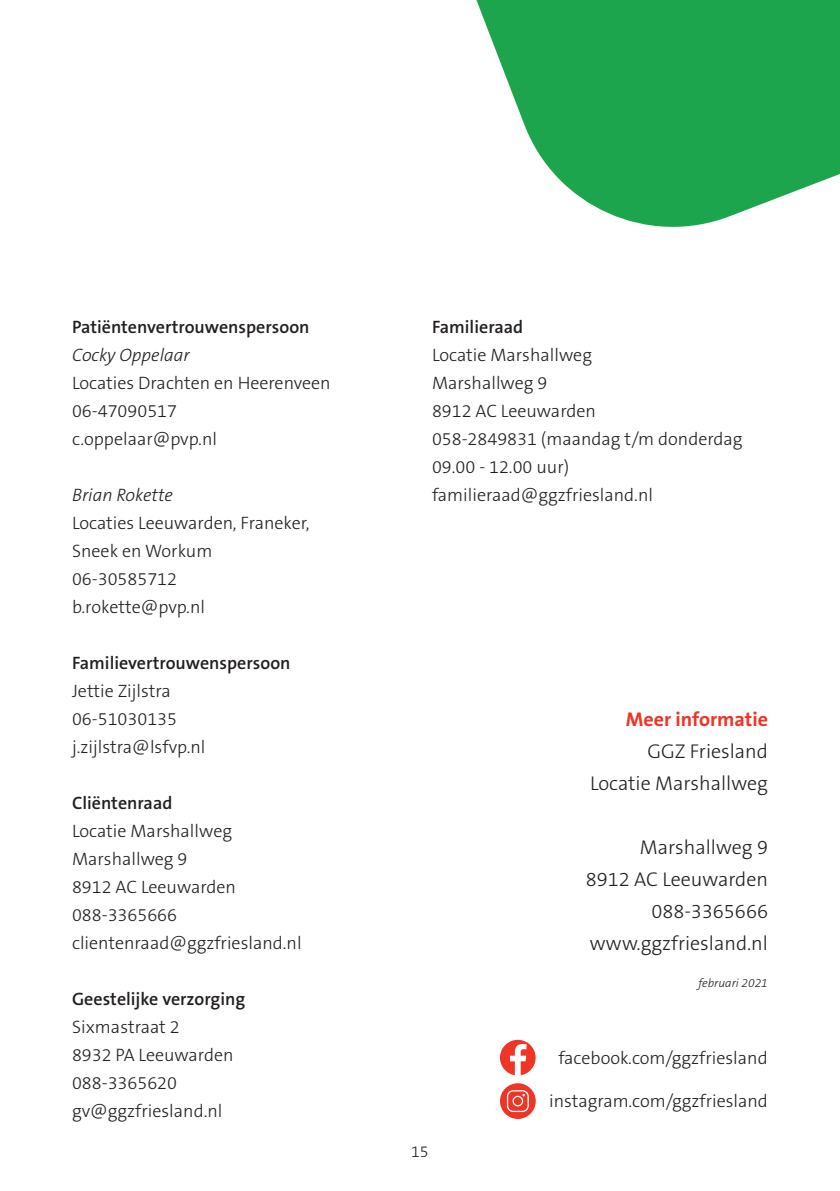
<style>
.page{position:relative;width:840px;height:1191px;background:#fff}
.page>*{position:absolute;margin:0;border:0;box-sizing:border-box;transform-origin:0 0}
.t1{font:300 20px/32px "The Sans B W3";color:#231f20;text-align:right}
.t2{font:700 20px "The Sans B W7";color:#ee3526}
.t3{font:300 18px/28px "The Sans B W3";color:#231f20}
.t4{font:600 18px "The Sans B W6";color:#231f20}
.t5{font:italic 300 18px "The Sans B W3";color:#231f20}
.t6{font:300 16px "The Sans B W3";color:#231f20}
.t7{font:italic 300 12px "The Sans B W3";color:#231f20}
</style>
<div class="page">
<svg style="left:476px;top:0;width:363px;height:227px;fill:#1ca54c"></svg>
<svg style="left:500px;top:1039px;width:35px;height:36px"></svg>
<div style="left:499px;top:1083px;width:36px;height:36px;background:#ee3526;border-radius:50%"></div>
<svg style="left:507px;top:1090px;width:21px;height:21px"></svg>
<div style="left:506px;top:1090px;width:22px;height:22px;border:1px solid #fff;border-radius:6px"></div>
<svg style="left:513px;top:1096px;width:9px;height:9px"></svg>
<div style="left:512px;top:1095px;width:11px;height:11px;border:1px solid #fff;border-radius:50%"></div>
<p class="t4" style="left:72px;top:315px;width:239px">Patiëntenvertrouwenspersoon</p>
<p class="t5" style="left:72px;top:344px;width:119px">Cocky Oppelaar</p>
<p class="t3" style="left:72px;top:369px;width:260px">Locaties Drachten en Heerenveen<br>06-47090517<br>c.oppelaar@pvp.nl</p>
<p class="t5" style="left:72px;top:484px;width:102px">Brian Rokette</p>
<p class="t3" style="left:72px;top:509px;width:239px">Locaties Leeuwarden, Franeker,<br>Sneek en Workum<br>06-30585712 b.rokette@pvp.nl</p>
<p class="t4" style="left:72px;top:651px;width:220px">Familievertrouwenspersoon</p>
<p class="t3" style="left:72px;top:677px;width:135px">Jettie Zijlstra<br>06-51030135 j.zijlstra@lsfvp.nl</p>
<p class="t4" style="left:72px;top:791px;width:102px">Cliëntenraad</p>
<p class="t3" style="left:72px;top:817px;width:231px">Locatie Marshallweg<br>Marshallweg 9<br>8912 AC Leeuwarden<br>088-3365666 clientenraad@ggzfriesland.nl</p>
<p class="t4" style="left:72px;top:987px;width:174px">Geestelijke verzorging</p>
<p class="t3" style="left:72px;top:1013px;width:163px">Sixmastraat 2<br>8932 PA Leeuwarden<br>088-3365620 gv@ggzfriesland.nl</p>
<p class="t4" style="left:432px;top:315px;width:93px">Familieraad</p>
<p class="t3" style="left:432px;top:341px;width:312px">Locatie Marshallweg<br>Marshallweg 9<br>8912 AC Leeuwarden<br>058-2849831 (maandag t/m donderdag<br>09.00 - 12.00 uur) familieraad@ggzfriesland.nl</p>
<p class="t2" style="left:625px;top:706px;width:144px">Meer informatie</p>
<p class="t1" style="left:590px;top:735px;width:179px">GGZ Friesland<br>Locatie Marshallweg</p>
<p class="t1" style="left:585px;top:831px;width:183px">Marshallweg 9<br>8912 AC Leeuwarden<br>088-3365666 www.ggzfriesland.nl</p>
<p class="t7" style="left:698px;top:976px;width:71px">februari 2021</p>
<p class="t6" style="left:411px;top:1141px;width:19px">15</p>
<p class="t3" style="left:558px;top:1043px;width:211px">facebook.com/ggzfriesland</p>
<p class="t3" style="left:548px;top:1086px;width:220px">instagram.com/ggzfriesland</p>
</div>
